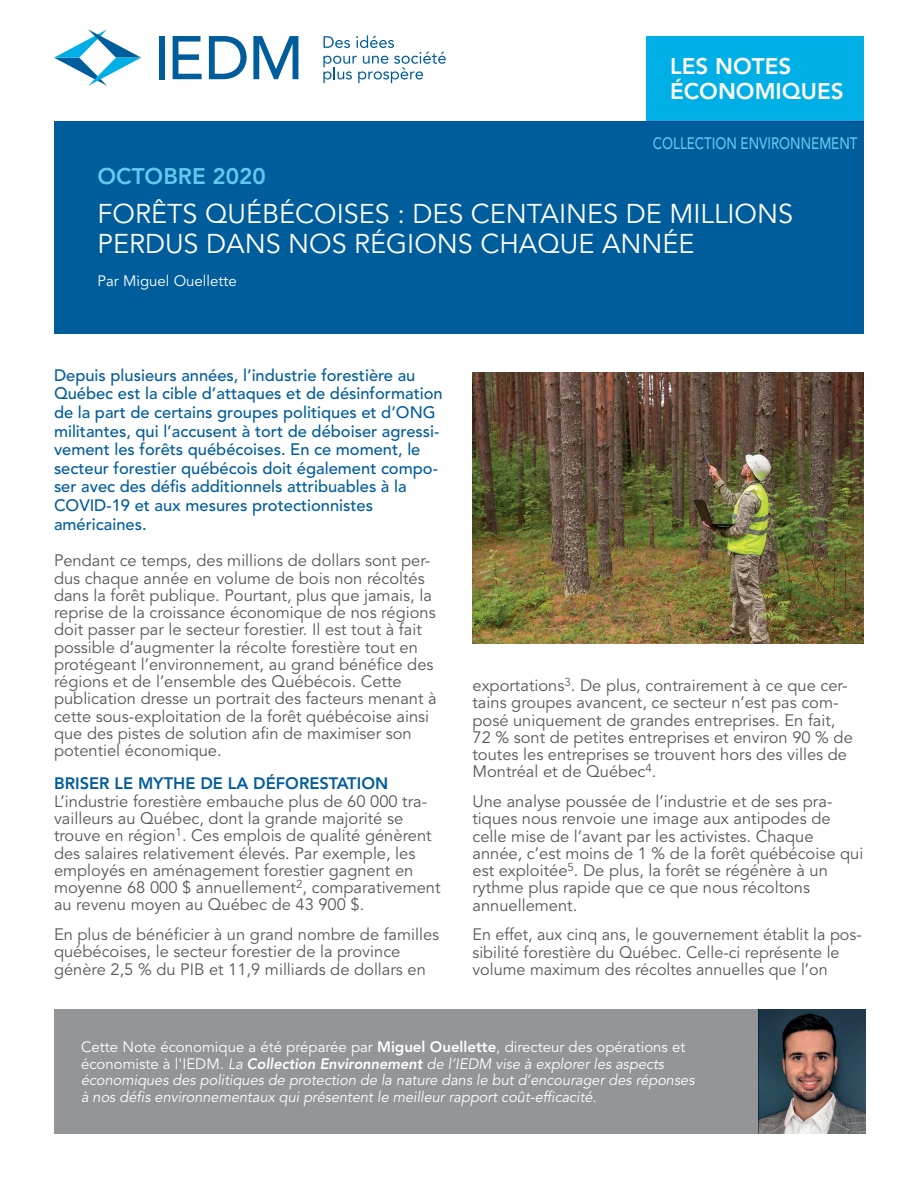
<style>
.page{position:relative;width:918px;height:1188px;background:#fff}
.page>*{position:absolute;margin:0;border:0;box-sizing:border-box;transform-origin:0 0}
.t1{font:27px/30px "Avenir LT Std";color:#fff}
.t2{font:800 22.5px/25.5px "Avenir LT Std";color:#fff}
.t3{font:800 22.5px "Avenir LT Std";color:#64c8ef}
.t4{font:16.5px/17.2px "Avenir LT Std";color:#57585a}
.t5{font:500 16.5px/18.6px "Avenir LT Std";color:#005d9c}
.t6{font:800 16.5px "Avenir LT Std";color:#005d9c}
.t7{font:500 16.5px "Avenir LT Std";color:#64c8ef;scale:.8 1}
.t8{font:italic 15px/16.5px "Avenir LT Std";color:#fff}
.t9{font:15px "Avenir LT Std";color:#fff}
.s1{font-style:normal}
.s2{font-weight:800;font-style:normal}
.s3{font-weight:800}
</style>
<div class="page">
<div style="left:54px;top:121px;width:810px;height:212px;background:#005d9c"></div>
<div style="left:646px;top:36px;width:218px;height:85px;background:#00afe6"></div>
<svg style="left:323px;top:35px;width:123px;height:48px"></svg>
<div style="left:159px;top:36px;width:6px;height:43px;background:#005d9c"></div>
<svg style="left:173px;top:36px;width:29px;height:43px"></svg>
<svg style="left:209px;top:36px;width:38px;height:43px"></svg>
<svg style="left:253px;top:36px;width:45px;height:43px"></svg>
<svg style="left:54px;top:29px;width:87px;height:57px"></svg>
<img style="left:759px;top:1010px;width:106px;height:124px">
<div style="left:54px;top:1010px;width:705px;height:124px;background:#939598"></div>
<img style="left:472px;top:372px;width:392px;height:271px">
<h2 class="t2" style="left:670px;top:53px;width:175px">LES NOTES<br>ÉCONOMIQUES</h2>
<p class="t7" style="left:653px;top:134px;width:257px">COLLECTION ENVIRONNEMENT</p>
<h2 class="t3" style="left:98px;top:163px;width:170px">OCTOBRE 2020</h2>
<h1 class="t1" style="left:98px;top:200px;width:697px">FORÊTS QUÉBÉCOISES : DES CENTAINES DE MILLIONS<br>PERDUS DANS NOS RÉGIONS CHAQUE ANNÉE</h1>
<p class="t9" style="left:98px;top:272px;width:141px">Par Miguel Ouellette</p>
<p class="t5" style="left:54px;top:366px;width:390px">Depuis plusieurs années, l’industrie forestière au Québec est la cible d’attaques et de désinformation de la part de certains groupes politiques et d’ONG militantes, qui l’accusent à tort de déboiser agressi&shy;vement les forêts québécoises. En ce moment, le secteur forestier québécois doit également compo&shy;ser avec des défis additionnels attribuables à la COVID-19 et aux mesures protectionnistes américaines.</p>
<p class="t4" style="left:54px;top:553px;width:384px">Pendant ce temps, des millions de dollars sont per&shy;dus chaque année en volume de bois non récoltés dans la forêt publique. Pourtant, plus que jamais, la reprise de la croissance économique de nos régions doit passer par le secteur forestier. Il est tout à fait possible d’augmenter la récolte forestière tout en protégeant l’environnement, au grand bénéfice des régions et de l’ensemble des Québécois. Cette publication dresse un portrait des facteurs menant à cette sous-exploitation de la forêt québécoise ainsi que des pistes de solution afin de maximiser son potentiel économique.</p>
<p class="t6" style="left:54px;top:774px;width:336px">BRISER LE MYTHE DE LA DÉFORESTATION</p>
<p class="t4" style="left:54px;top:793px;width:388px">L’industrie forestière embauche plus de 60 000 tra&shy;vailleurs au Québec, dont la grande majorité se trouve en région<sup>1</sup>. Ces emplois de qualité génèrent des salaires relativement élevés. Par exemple, les employés en aménagement forestier gagnent en moyenne 68 000 $ annuellement<sup>2</sup>, comparativement au revenu moyen au Québec de 43 900 $.</p>
<p class="t4" style="left:54px;top:926px;width:387px">En plus de bénéficier à un grand nombre de familles québécoises, le secteur forestier de la province génère 2,5 % du PIB et 11,9 milliards de dollars en</p>
<p class="t4" style="left:472px;top:677px;width:382px">exportations<sup>3</sup>. De plus, contrairement à ce que cer&shy;tains groupes avancent, ce secteur n’est pas com&shy;posé uniquement de grandes entreprises. En fait, 72 % sont de petites entreprises et environ 90 % de toutes les entreprises se trouvent hors des villes de Montréal et de Québec<sup>4</sup>.</p>
<p class="t4" style="left:473px;top:793px;width:392px">Une analyse poussée de l’industrie et de ses pra&shy;tiques nous renvoie une image aux antipodes de celle mise de l’avant par les activistes. Chaque année, c’est moins de 1 % de la forêt québécoise qui est exploitée<sup>5</sup>. De plus, la forêt se régénère à un rythme plus rapide que ce que nous récoltons annuellement.</p>
<p class="t4" style="left:472px;top:926px;width:391px">En effet, aux cinq ans, le gouvernement établit la pos&shy;sibilité forestière du Québec. Celle-ci représente le volume maximum des récoltes annuelles que l’on</p>
<p class="t8" style="left:81px;top:1039px;width:615px"><span class="s1">Cette Note économique a été préparée par</span> <span class="s2">Miguel Ouellette</span><span class="s1">, directeur des opérations et économiste à l'IEDM.</span> La <span class="s3">Collection Environnement</span> de l’IEDM vise à explorer les aspects économiques des politiques de protection de la nature dans le but d’encourager des réponses à nos défis environnementaux qui présentent le meilleur rapport coût-efficacité.</p>
</div>
